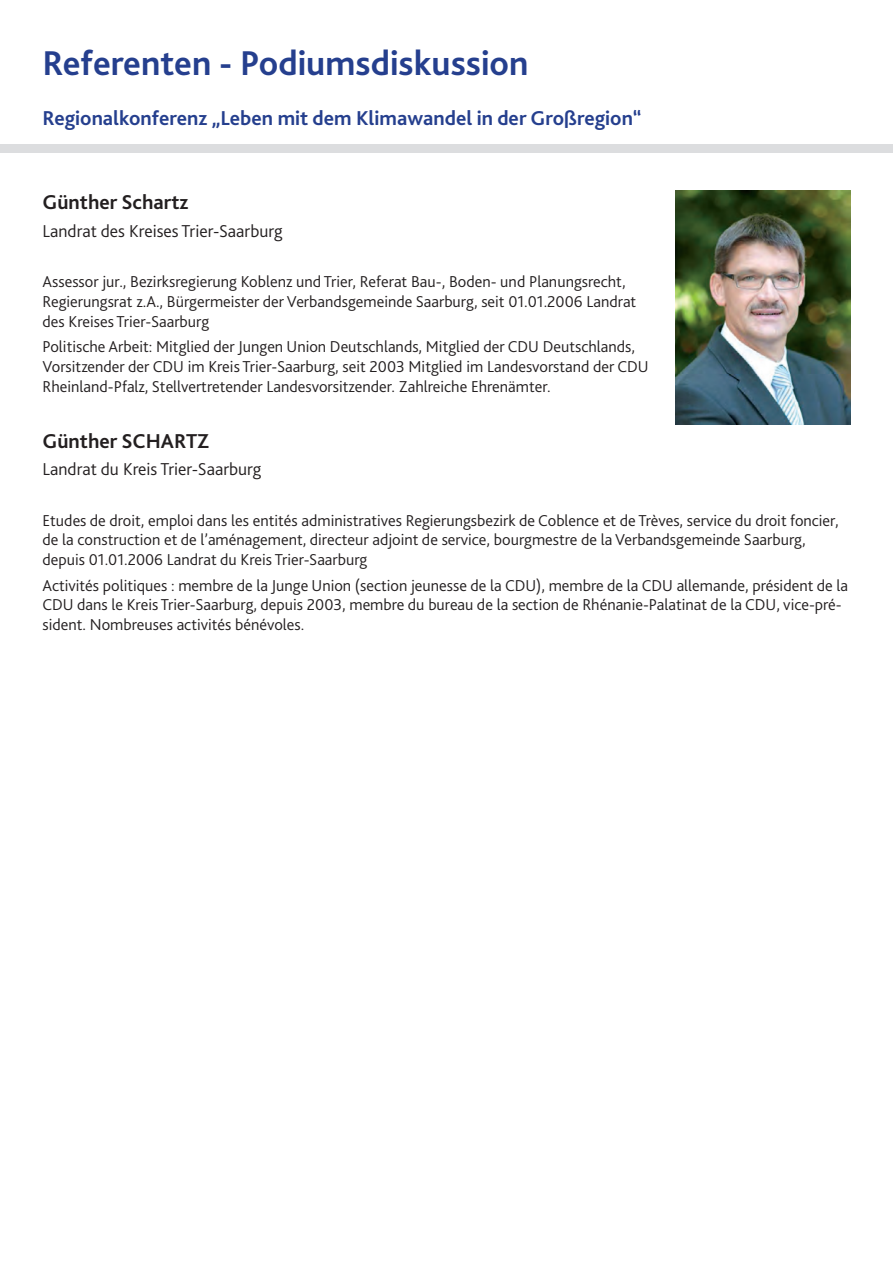
<style>
.page{position:relative;width:893px;height:1263px;background:#fff}
.page>*{position:absolute;margin:0;border:0;box-sizing:border-box;transform-origin:0 0}
.t1{font:700 36px "Bliss 2";color:#253f8e}
.t2{font:700 21px "Bliss 2";color:#253f8e}
.t3{font:700 21px "Bliss 2";color:#231f20}
.t4{font:300 18px "Bliss 2";color:#231f20}
.t5{font:300 16.5px/19.8px "Bliss 2";color:#231f20}
</style>
<div class="page">
<div style="left:0;top:145px;width:893px;height:8px;background:#dcdddf"></div>
<img style="left:676px;top:190px;width:174px;height:234px">
<h1 class="t1" style="left:43px;top:41px;width:487px">Referenten - Podiumsdiskussion</h1>
<p class="t2" style="left:43px;top:105px;width:601px">Regionalkonferenz „Leben mit dem Klimawandel in der Großregion“</p>
<p class="t3" style="left:43px;top:189px;width:147px">Günther Schartz</p>
<p class="t4" style="left:43px;top:219px;width:242px">Landrat des Kreises Trier-Saarburg</p>
<p class="t5" style="left:43px;top:271px;width:595px">Assessor jur., Bezirksregierung Koblenz und Trier, Referat Bau-, Boden- und Planungsrecht,<br>Regierungsrat z.A., Bürgermeister der Verbandsgemeinde Saarburg, seit 01.01.2006 Landrat des Kreises Trier-Saarburg</p>
<p class="t5" style="left:43px;top:336px;width:608px">Politische Arbeit: Mitglied der Jungen Union Deutschlands, Mitglied der CDU Deutschlands,<br>Vorsitzender der CDU im Kreis Trier-Saarburg, seit 2003 Mitglied im Landesvorstand der CDU<br>Rheinland-Pfalz, Stellvertretender Landesvorsitzender. Zahlreiche Ehrenämter.</p>
<p class="t3" style="left:43px;top:428px;width:168px">Günther SCHARTZ</p>
<p class="t4" style="left:43px;top:458px;width:220px">Landrat du Kreis Trier-Saarburg</p>
<p class="t5" style="left:43px;top:510px;width:798px">Etudes de droit, emploi dans les entités administratives Regierungsbezirk de Coblence et de Trèves, service du droit foncier, de la construction et de l’aménagement, directeur adjoint de service, bourgmestre de la Verbandsgemeinde Saarburg, depuis 01.01.2006 Landrat du Kreis Trier-Saarburg</p>
<p class="t5" style="left:43px;top:575px;width:807px">Activités politiques : membre de la Junge Union (section jeunesse de la CDU), membre de la CDU allemande, président de la<br>CDU dans le Kreis Trier-Saarburg, depuis 2003, membre du bureau de la section de Rhénanie-Palatinat de la CDU, vice-pré&shy;sident. Nombreuses activités bénévoles.</p>
</div>
